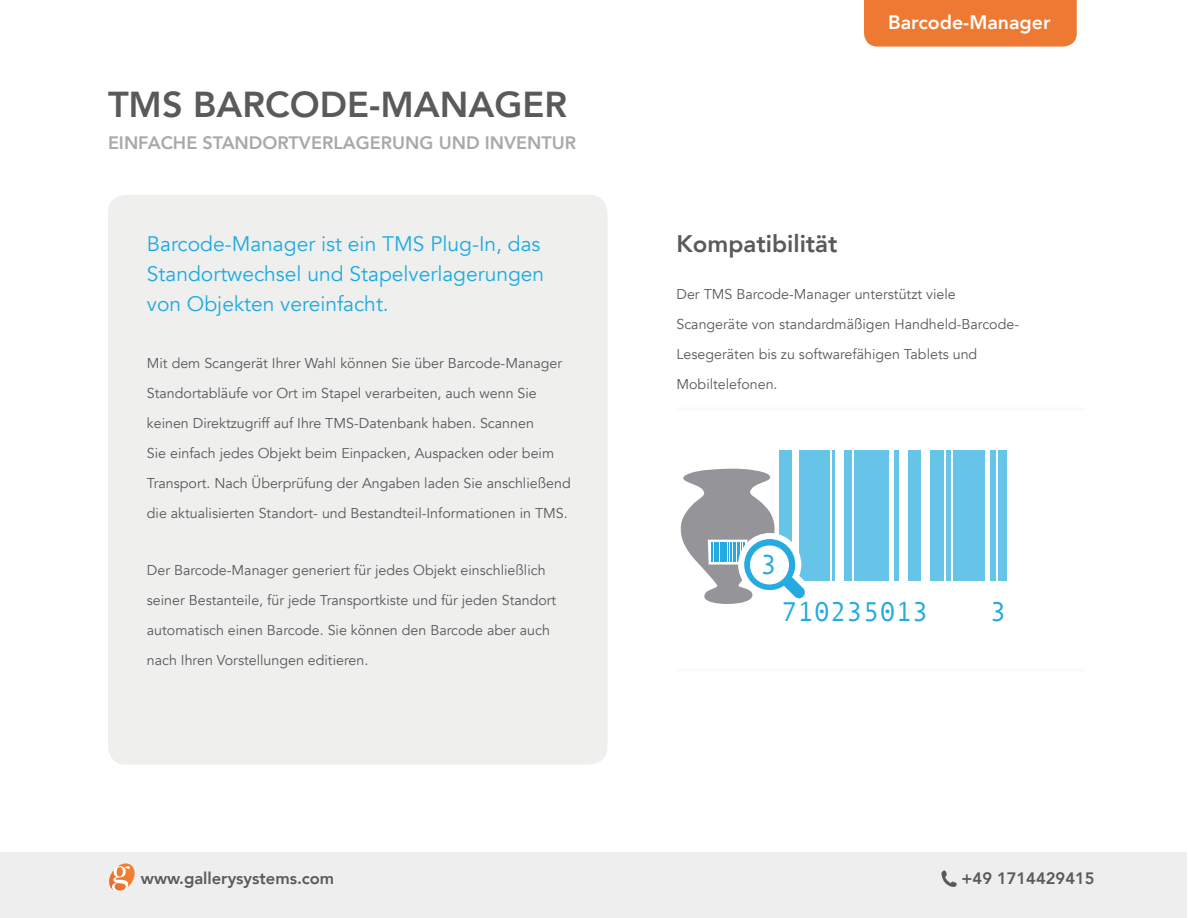
<style>
.page{position:relative;width:1188px;height:918px;background:#fff}
.page>*{position:absolute;margin:0;border:0;box-sizing:border-box;transform-origin:0 0}
.t1{font:800 36px "Avenir";color:#5a595c}
.t2{font:27.6px "Andale Mono";color:#26abe0}
.t3{font:27.3px "Andale Mono";color:#26abe0}
.t4{font:800 24px "Avenir";color:#5a595c}
.t5{font:21px/30px "Avenir";color:#1dabe2}
.t6{font:800 19.5px "Avenir";color:#fff}
.t7{font:800 18px "Avenir";color:#a7a9ac}
.t8{font:800 16.5px "Avenir";color:#5a595c}
.t9{font:14.25px/30px "Avenir";color:#5a595c}
</style>
<div class="page">
<div style="left:1px;top:853px;width:1186px;height:65px;background:#edeeed"></div>
<svg style="left:109px;top:863px;width:26px;height:28px"></svg>
<svg style="left:941px;top:870px;width:16px;height:17px"></svg>
<div style="left:864px;top:0;width:213px;height:47px;background:#ed7932"></div>
<div style="left:108px;top:195px;width:500px;height:570px;background:#efefed;border-radius:18px"></div>
<div style="left:854px;top:450px;width:35px;height:131px;background:#66c4e8"></div>
<div style="left:894px;top:450px;width:5px;height:131px;background:#66c4e8"></div>
<div style="left:908px;top:450px;width:13px;height:131px;background:#66c4e8"></div>
<div style="left:845px;top:450px;width:7px;height:131px;background:#66c4e8"></div>
<hr style="left:832px;top:450px;width:3px;height:131px;background:#66c4e8">
<div style="left:799px;top:450px;width:31px;height:131px;background:#66c4e8"></div>
<div style="left:998px;top:450px;width:9px;height:131px;background:#66c4e8"></div>
<div style="left:930px;top:450px;width:14px;height:131px;background:#66c4e8"></div>
<div style="left:990px;top:450px;width:6px;height:131px;background:#66c4e8"></div>
<div style="left:780px;top:450px;width:12px;height:131px;background:#66c4e8"></div>
<div style="left:953px;top:450px;width:32px;height:131px;background:#66c4e8"></div>
<hr style="left:947px;top:450px;width:4px;height:131px;background:#66c4e8">
<svg style="left:680px;top:468px;width:125px;height:136px"></svg>
<div style="left:750px;top:545px;width:39px;height:39px;background:#fff;border-radius:50%"></div>
<hr style="left:677px;top:669px;width:408px;height:3px;background:#f9f9f8">
<hr style="left:677px;top:408px;width:408px;height:3px;background:#f9f9f8">
<h1 class="t1" style="left:108px;top:76px;width:461px">TMS BARCODE-MANAGER</h1>
<p class="t7" style="left:108px;top:129px;width:470px">EINFACHE STANDORTVERLAGERUNG UND INVENTUR</p>
<h3 class="t5" style="left:147px;top:229px;width:399px">Barcode-Manager ist ein TMS Plug-In, das<br>Standortwechsel und Stapelverlagerungen von Objekten vereinfacht.</h3>
<p class="t9" style="left:147px;top:348px;width:425px">Mit dem Scangerät Ihrer Wahl können Sie über Barcode-Manager Standortabläufe vor Ort im Stapel verarbeiten, auch wenn Sie keinen Direktzugriff auf Ihre TMS-Datenbank haben. Scannen<br>Sie einfach jedes Objekt beim Einpacken, Auspacken oder beim Transport. Nach Überprüfung der Angaben laden Sie anschließend die aktualisierten Standort- und Bestandteil-Informationen in TMS.</p>
<p class="t9" style="left:147px;top:555px;width:411px">Der Barcode-Manager generiert für jedes Objekt einschließlich seiner Bestanteile, für jede Transportkiste und für jeden Standort automatisch einen Barcode. Sie können den Barcode aber auch nach Ihren Vorstellungen editieren.</p>
<h3 class="t6" style="left:888px;top:7px;width:164px">Barcode-Manager</h3>
<h3 class="t4" style="left:677px;top:225px;width:162px">Kompatibilität</h3>
<p class="t9" style="left:677px;top:279px;width:344px">Der TMS Barcode-Manager unterstützt viele Scangeräte von standardmäßigen Handheld-Barcode-Lesegeräten bis zu softwarefähigen Tablets und Mobiltelefonen.</p>
<h2 class="t2" style="left:761px;top:546px;width:18px">3</h2>
<h3 class="t3" style="left:781px;top:594px;width:149px">710235013</h3>
<h3 class="t3" style="left:990px;top:594px;width:18px">3</h3>
<p class="t8" style="left:141px;top:866px;width:195px">www.gallerysystems.com</p>
<p class="t8" style="left:962px;top:866px;width:135px">+49 1714429415</p>
</div>
